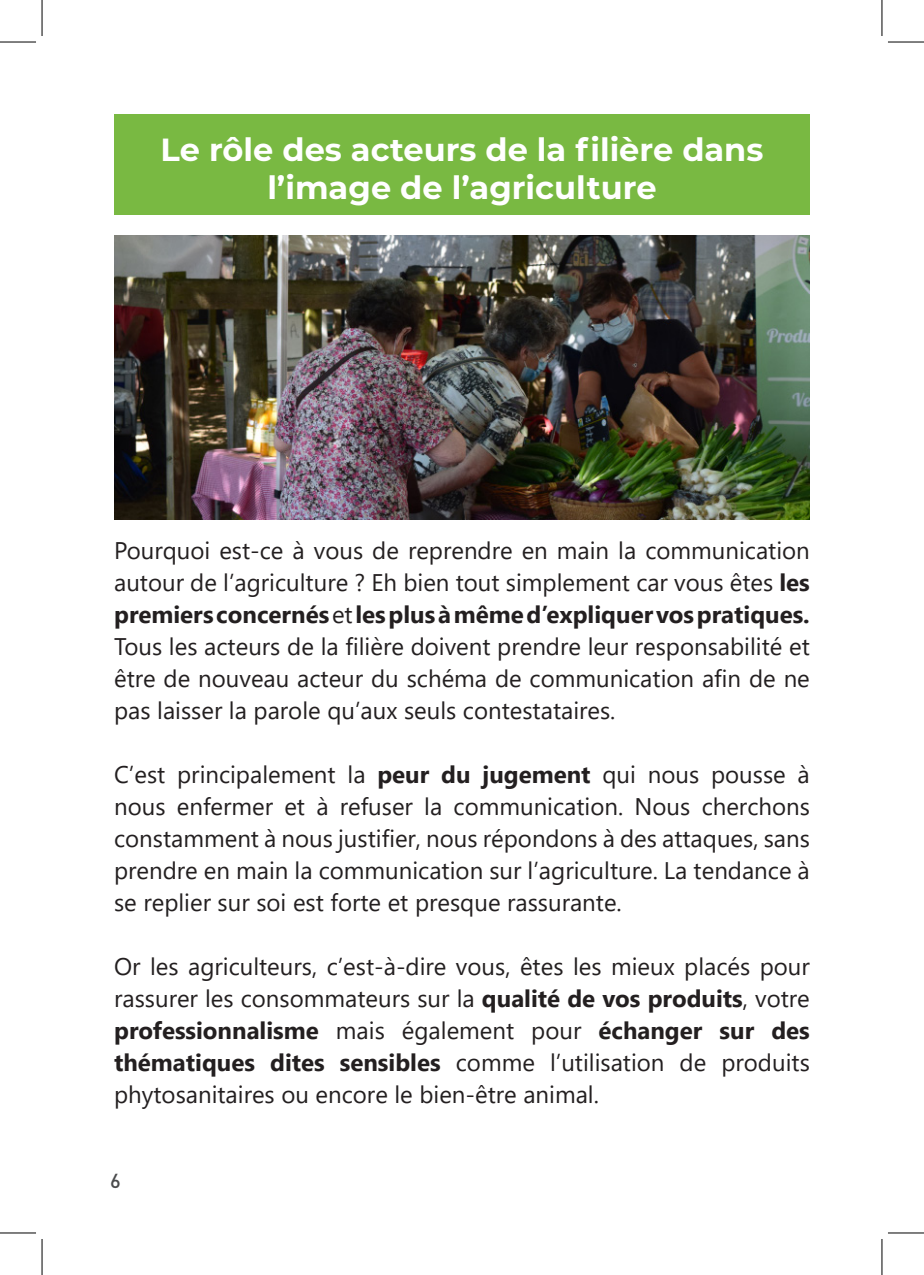
<style>
.page{position:relative;width:924px;height:1275px;background:#fff}
.page>*{position:absolute;margin:0;border:0;box-sizing:border-box;transform-origin:0 0}
.t1{font:700 32px/38.4px "Montserrat";color:#fff;text-align:center}
.t2{font:24px/32px "Segoe UI";color:#231f20;text-align:justify}
.t3{font:500 20px "DIN Pro";color:#4a4b4c}
.s1{font-weight:700}
</style>
<div class="page">
<div style="left:114px;top:114px;width:695px;height:101px;background:#79b942"></div>
<img style="left:114px;top:235px;width:695px;height:285px">
<hr style="left:0;top:42px;width:36px;height:1px;background:#000">
<hr style="left:887px;top:42px;width:36px;height:1px;background:#000">
<hr style="left:0;top:1232px;width:36px;height:1px;background:#000">
<hr style="left:887px;top:1232px;width:36px;height:1px;background:#000">
<hr style="left:42px;top:0;width:1px;height:36px;background:#000">
<hr style="left:42px;top:1239px;width:1px;height:36px;background:#000">
<hr style="left:881px;top:0;width:1px;height:36px;background:#000">
<hr style="left:881px;top:1239px;width:1px;height:36px;background:#000">
<p class="t1" style="left:160px;top:129px;width:604px">Le rôle des acteurs de la filière dans l’image de l’agriculture</p>
<p class="t2" style="left:114px;top:532px;width:697px">Pourquoi est-ce à vous de reprendre en main la communication autour de l’agriculture ? Eh bien tout simplement car vous êtes <span class="s1">les premiers concernés</span> et <span class="s1">les plus à même d’expliquer vos pratiques.<br></span>Tous les acteurs de la filière doivent prendre leur responsabilité et être de nouveau acteur du schéma de communication afin de ne pas laisser la parole qu’aux seuls contestataires.</p>
<p class="t2" style="left:114px;top:756px;width:697px">C’est principalement la <span class="s1">peur du jugement</span> qui nous pousse à nous enfermer et à refuser la communication. Nous cherchons constamment à nous justifier, nous répondons à des attaques, sans prendre en main la communication sur l’agriculture. La tendance à se replier sur soi est forte et presque rassurante.</p>
<p class="t2" style="left:114px;top:948px;width:697px">Or les agriculteurs, c’est-à-dire vous, êtes les mieux placés pour rassurer les consommateurs sur la <span class="s1">qualité de vos produits</span>, votre <span class="s1">professionnalisme</span> mais également pour <span class="s1">échanger sur des thématiques dites sensibles</span> comme l’utilisation de produits phytosanitaires ou encore le bien-être animal.</p>
<p class="t3" style="left:110px;top:1166px;width:12px">6</p>
</div>
